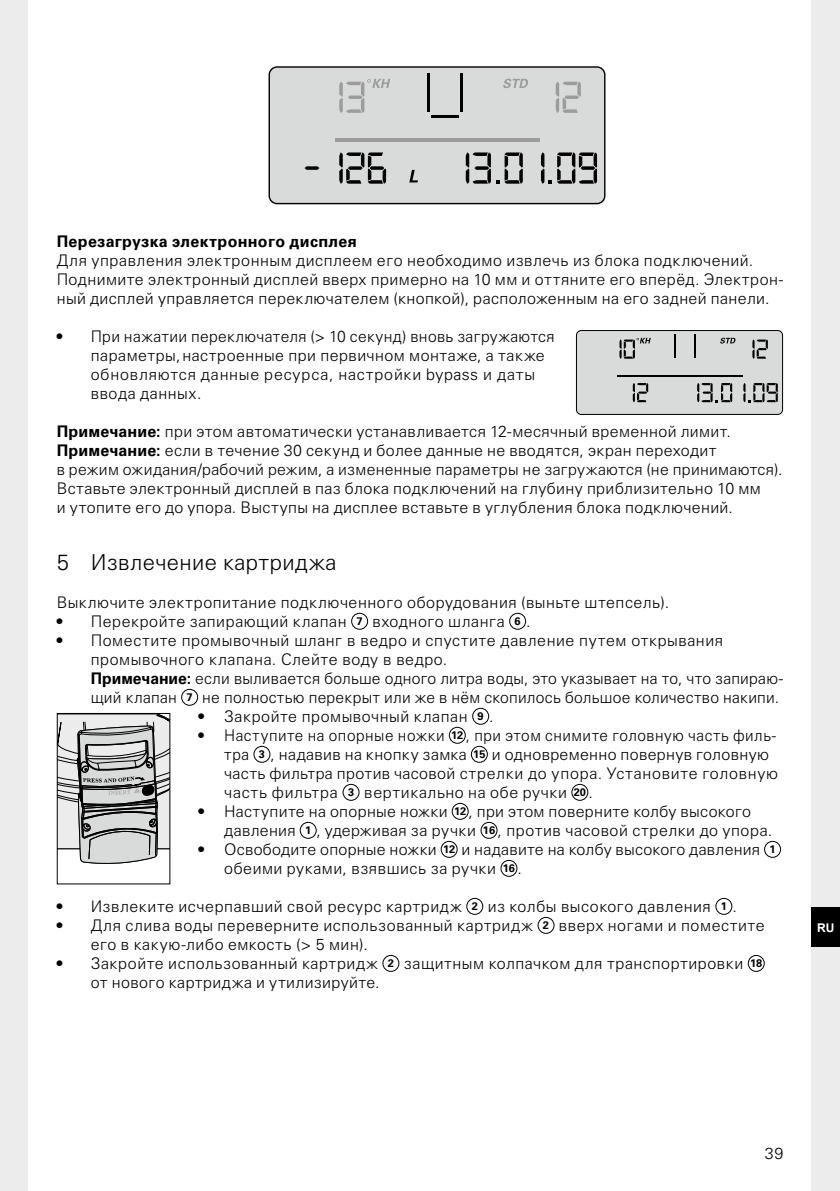
<style>
.page{position:relative;width:840px;height:1191px;background:#fff}
.page>*{position:absolute;margin:0;border:0;box-sizing:border-box;transform-origin:0 0}
.t1{font:300 22px "Univers LTCYR 45";letter-spacing:.02em;color:#000}
.t2{font:300 16px/19px "Univers LTCYR 45";letter-spacing:.03em;color:#000}
.t3{font:300 16px/19px "Univers LTCYR 45";letter-spacing:.03em;color:#000;scale:.96 1}
.t4{font:700 16px "Univers LTCYR 65";letter-spacing:.02em;color:#000}
.t5{font:700 12px "Arial";color:#fff}
.s1{font-family:"Univers LTCYR 65";font-weight:700}
.s2{font-family:"Univers LTCYR 65";font-weight:700;font-size:11px}
</style>
<div class="page">
<div style="left:0;top:0;width:28px;height:1191px;background:#ececec"></div>
<div style="left:811px;top:0;width:28px;height:1191px;background:#ececec"></div>
<div style="left:811px;top:907px;width:28px;height:40px;background:#000"></div>
<div style="left:269px;top:67px;width:335px;height:137px;background:#d9dada;border-radius:8px"></div>
<div style="left:268px;top:66px;width:337px;height:138px;border:1px solid #000;border-radius:8px"></div>
<hr style="left:334px;top:139px;width:205px;height:3px;background:#9c9c9d">
<svg style="left:409px;top:170px;width:8px;height:12px"></svg>
<svg style="left:503px;top:79px;width:25px;height:9px"></svg>
<hr style="left:427px;top:73px;width:3px;height:39px;background:#000">
<hr style="left:460px;top:73px;width:3px;height:39px;background:#000">
<hr style="left:431px;top:115px;width:27px;height:3px;background:#000">
<svg style="left:339px;top:79px;width:51px;height:34px"></svg>
<svg style="left:555px;top:82px;width:25px;height:31px"></svg>
<svg style="left:304px;top:166px;width:15px;height:4px"></svg>
<svg style="left:339px;top:152px;width:47px;height:32px"></svg>
<svg style="left:465px;top:152px;width:57px;height:32px"></svg>
<svg style="left:541px;top:152px;width:10px;height:32px"></svg>
<svg style="left:557px;top:152px;width:39px;height:32px"></svg>
<div style="left:576px;top:330px;width:206px;height:84px;background:#d9dada;border-radius:5px"></div>
<div style="left:575px;top:330px;width:207px;height:85px;border:1px solid #000;border-radius:5px"></div>
<hr style="left:616px;top:374px;width:126px;height:2px;background:#000">
<svg style="left:720px;top:338px;width:15px;height:5px"></svg>
<hr style="left:673px;top:334px;width:2px;height:24px;background:#000">
<hr style="left:693px;top:334px;width:2px;height:24px;background:#000">
<svg style="left:619px;top:338px;width:31px;height:21px"></svg>
<svg style="left:752px;top:339px;width:15px;height:20px"></svg>
<svg style="left:632px;top:383px;width:15px;height:19px"></svg>
<svg style="left:697px;top:383px;width:34px;height:19px"></svg>
<svg style="left:743px;top:383px;width:34px;height:19px"></svg>
<div style="left:351px;top:613px;width:17px;height:17px;border:1px solid #000;border-radius:50%"></div>
<div style="left:509px;top:613px;width:17px;height:17px;border:1px solid #000;border-radius:50%"></div>
<div style="left:181px;top:689px;width:17px;height:17px;border:1px solid #000;border-radius:50%"></div>
<svg style="left:59px;top:715px;width:109px;height:149px;background:#b3b3b3"></svg>
<div style="left:57px;top:713px;width:113px;height:171px;border:1px solid #000"></div>
<div style="left:472px;top:708px;width:17px;height:17px;border:1px solid #000;border-radius:50%"></div>
<div style="left:448px;top:727px;width:17px;height:17px;border:1px solid #000;border-radius:50%"></div>
<div style="left:253px;top:746px;width:17px;height:17px;border:1px solid #000;border-radius:50%"></div>
<div style="left:470px;top:746px;width:17px;height:17px;border:1px solid #000;border-radius:50%"></div>
<div style="left:342px;top:784px;width:17px;height:17px;border:1px solid #000;border-radius:50%"></div>
<div style="left:571px;top:784px;width:17px;height:17px;border:1px solid #000;border-radius:50%"></div>
<div style="left:451px;top:803px;width:17px;height:17px;border:1px solid #000;border-radius:50%"></div>
<div style="left:299px;top:822px;width:17px;height:17px;border:1px solid #000;border-radius:50%"></div>
<div style="left:480px;top:822px;width:17px;height:17px;border:1px solid #000;border-radius:50%"></div>
<div style="left:440px;top:841px;width:17px;height:17px;border:1px solid #000;border-radius:50%"></div>
<svg style="left:764px;top:841px;width:16px;height:16px"></svg>
<div style="left:763px;top:841px;width:17px;height:17px;border:1px solid #000;border-radius:50%"></div>
<div style="left:500px;top:860px;width:17px;height:17px;border:1px solid #000;border-radius:50%"></div>
<div style="left:466px;top:898px;width:17px;height:17px;border:1px solid #000;border-radius:50%"></div>
<div style="left:715px;top:898px;width:17px;height:17px;border:1px solid #000;border-radius:50%"></div>
<div style="left:537px;top:917px;width:17px;height:17px;border:1px solid #000;border-radius:50%"></div>
<div style="left:382px;top:955px;width:17px;height:17px;border:1px solid #000;border-radius:50%"></div>
<div style="left:747px;top:955px;width:17px;height:17px;border:1px solid #000;border-radius:50%"></div>
<p class="t4" style="left:57px;top:230px;width:301px">Перезагрузка электронного дисплея</p>
<p class="t2" style="left:57px;top:250px;width:727px">Для управления электронным дисплеем его необходимо извлечь из блока подключений.<br>Поднимите электронный дисплей вверх примерно на 10 мм и оттяните его вперёд. Электрон&shy;ный дисплей управляется переключателем (кнопкой), расположенным на его задней панели.</p>
<p class="t2" style="left:91px;top:326px;width:465px;text-indent:-34px"><span class="s1">•</span> При нажатии переключателя (&gt; 10 секунд) вновь загружаются параметры,настроенные при первичном монтаже, а также обновляются данные ресурса, настройки bypass и даты ввода данных.</p>
<p class="t2" style="left:57px;top:421px;width:726px"><span class="s1">Примечание:</span> при этом автоматически устанавливается 12-месячный временной лимит.<br><span class="s1">Примечание:</span> если в течение 30 секунд и более данные не вводятся, экран переходит<br>в режим ожидания/рабочий режим, а измененные параметры не загружаются (не принимаются).<br>Вставьте электронный дисплей в паз блока подключений на глубину приблизительно 10 мм<br>и утопите его до упора. Выступы на дисплее вставьте в углубления блока подключений.</p>
<h1 class="t1" style="left:57px;top:547px;width:281px">5 Извлечение картриджа</h1>
<p class="t2" style="left:57px;top:592px;width:613px">Выключите электропитание подключенного оборудования (выньте штепсель).</p>
<p class="t2" style="left:57px;top:611px;width:475px"><span class="s1">•</span> Перекройте запирающий клапан <span class="s2">7</span> входного шланга <span class="s2">6</span> .</p>
<p class="t2" style="left:91px;top:630px;width:693px;text-indent:-34px"><span class="s1">•</span> Поместите промывочный шланг в ведро и спустите давление путем открывания промывочного клапана. Слейте воду в ведро.<br><span class="s1">Примечание:</span> если выливается больше одного литра воды, это указывает на то, что запираю&shy;щий клапан <span class="s2">7</span> не полностью перекрыт или же в нём скопилось большое количество накипи.</p>
<p class="t2" style="left:198px;top:706px;width:296px"><span class="s1">•</span> Закройте промывочный клапан <span class="s2">9</span> .</p>
<p class="t3" style="left:224px;top:725px;width:578px;text-indent:-26px"><span class="s1">•</span> Наступите на опорные ножки <span class="s2">12</span> , при этом снимите головную часть филь&shy;тра <span class="s2">3</span> , надавив на кнопку замка <span class="s2">15</span> и одновременно повернув головную часть фильтра против часовой стрелки до упора. Установите головную часть фильтра <span class="s2">3</span> вертикально на обе ручки <span class="s2">20</span> .</p>
<p class="t2" style="left:224px;top:801px;width:549px;text-indent:-26px"><span class="s1">•</span> Наступите на опорные ножки <span class="s2">12</span> , при этом поверните колбу высокого давления <span class="s2">1</span> , удерживая за ручки <span class="s2">16</span> , против часовой стрелки до упора.</p>
<p class="t2" style="left:224px;top:839px;width:552px;text-indent:-26px"><span class="s1">•</span> Освободите опорные ножки <span class="s2">12</span> и надавите на колбу высокого давления <span class="s2">1 </span>обеими руками, взявшись за ручки <span class="s2">16</span> .</p>
<p class="t2" style="left:57px;top:896px;width:681px"><span class="s1">•</span> Извлеките исчерпавший свой ресурс картридж <span class="s2">2</span> из колбы высокого давления <span class="s2">1</span> .</p>
<p class="t2" style="left:91px;top:915px;width:675px;text-indent:-34px"><span class="s1">•</span> Для слива воды переверните использованный картридж <span class="s2">2</span> вверх ногами и поместите его в какую-либо емкость (&gt; 5 мин).</p>
<p class="t2" style="left:91px;top:953px;width:672px;text-indent:-34px"><span class="s1">•</span> Закройте использованный картридж <span class="s2">2</span> защитным колпачком для транспортировки <span class="s2">18 </span>от нового картриджа и утилизируйте.</p>
<p class="t5" style="left:816px;top:919px;width:19px">RU</p>
<p class="t2" style="left:764px;top:1143px;width:20px">39</p>
</div>
